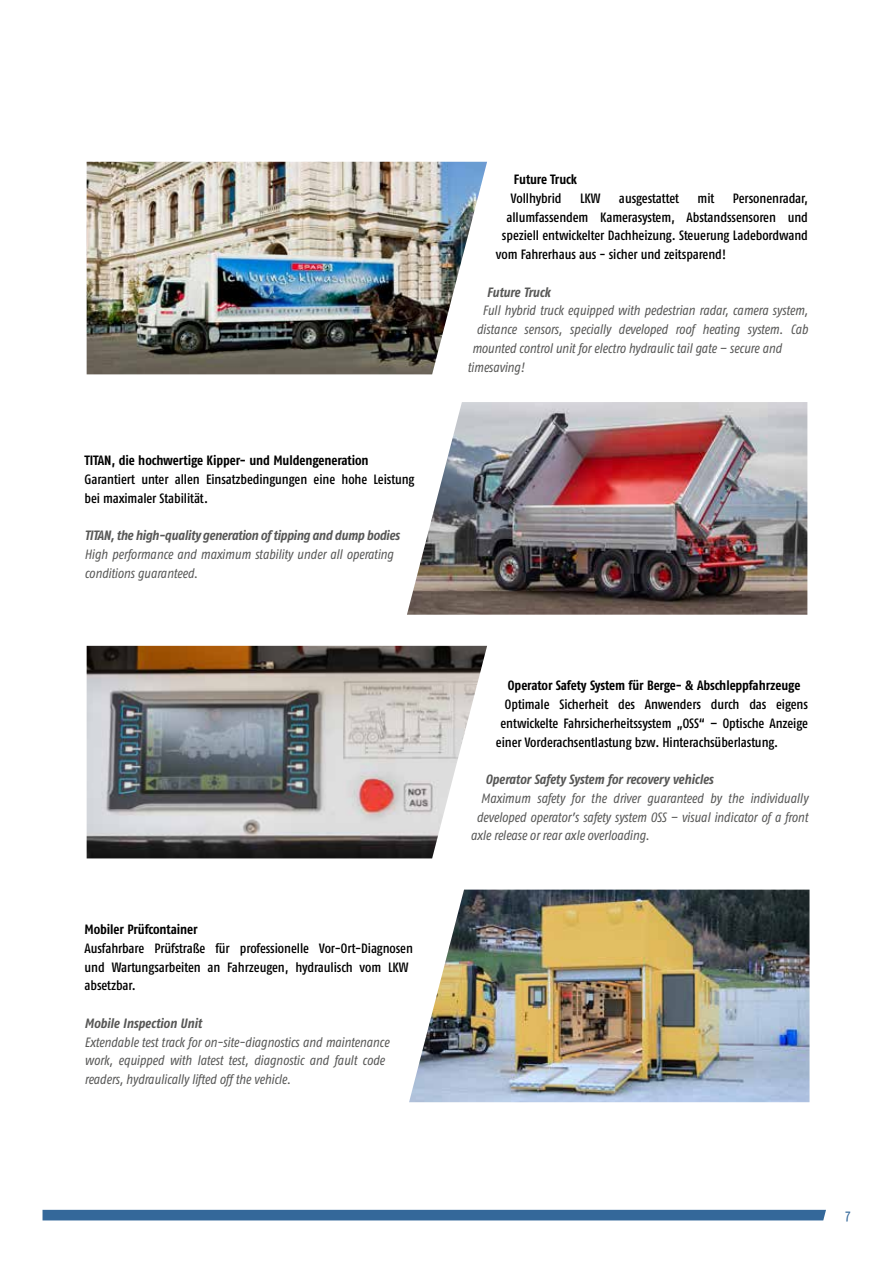
<style>
.page{position:relative;width:893px;height:1263px;background:#fff}
.page>*{position:absolute;margin:0;border:0;box-sizing:border-box;transform-origin:0 0}
.t1{font:condensed 15px "Fago Pro";color:#34689a}
.t2{font:italic condensed 13.5px/18.8px "Fago Pro";letter-spacing:-.005em;color:#575756}
.t3{font:500 condensed 13.5px/18.8px "Fago Pro";letter-spacing:-.005em;color:#000}
.t4{font:700 condensed 13.5px "Fago Pro";letter-spacing:-.01em;color:#000}
.t5{font:italic 700 condensed 13.5px "Fago Pro";letter-spacing:-.015em;color:#575756}
</style>
<div class="page">
<div style="left:43px;top:1210px;width:783px;height:10px;background:#34689a"></div>
<img style="left:87px;top:646px;width:400px;height:212px">
<img style="left:87px;top:162px;width:400px;height:212px">
<img style="left:407px;top:402px;width:400px;height:213px">
<img style="left:409px;top:889px;width:400px;height:213px">
<p class="t4" style="left:85px;top:452px;width:286px">TITAN, die hochwertige Kipper- und Muldengeneration</p>
<p class="t3" style="left:85px;top:470px;width:331px">Garantiert unter allen Einsatzbedingungen eine hohe Leistung bei maximaler Stabilität.</p>
<p class="t5" style="left:85px;top:527px;width:317px">TITAN, the high-quality generation of tipping and dump bodies</p>
<p class="t2" style="left:85px;top:545px;width:310px">High performance and maximum stability under all operating conditions guaranteed.</p>
<p class="t4" style="left:85px;top:921px;width:115px">Mobiler Prüfcontainer</p>
<p class="t3" style="left:85px;top:939px;width:330px">Ausfahrbare Prüfstraße für professionelle Vor-Ort-Diagnosen und Wartungsarbeiten an Fahrzeugen, hydraulisch vom LKW absetzbar.</p>
<p class="t5" style="left:85px;top:1015px;width:119px">Mobile Inspection Unit</p>
<p class="t2" style="left:85px;top:1032px;width:306px">Extendable test track for on-site-diagnostics and maintenance work, equipped with latest test, diagnostic and fault code readers, hydraulically lifted off the vehicle.</p>
<p class="t4" style="left:514px;top:171px;width:65px">Future Truck</p>
<p class="t3" style="left:511px;top:189px;width:52px">Vollhybrid</p>
<p class="t3" style="left:580px;top:189px;width:22px">LKW</p>
<p class="t3" style="left:619px;top:189px;width:62px">ausgestattet</p>
<p class="t3" style="left:698px;top:189px;width:18px">mit</p>
<p class="t3" style="left:733px;top:189px;width:77px">Personenradar,</p>
<p class="t3" style="left:506px;top:207px;width:303px">allumfassendem Kamerasystem, Abstandssensoren und</p>
<p class="t3" style="left:502px;top:226px;width:308px">speziell entwickelter Dachheizung. Steuerung Ladebordwand</p>
<p class="t3" style="left:496px;top:245px;width:231px">vom Fahrerhaus aus - sicher und zeitsparend!</p>
<p class="t5" style="left:487px;top:284px;width:65px">Future Truck</p>
<p class="t2" style="left:482px;top:301px;width:327px">Full hybrid truck equipped with pedestrian radar, camera system,</p>
<p class="t2" style="left:476px;top:320px;width:333px">distance sensors, specially developed roof heating system. Cab</p>
<p class="t2" style="left:472px;top:339px;width:311px">mounted control unit for electro hydraulic tail gate – secure and</p>
<p class="t2" style="left:467px;top:357px;width:58px">timesaving!</p>
<p class="t4" style="left:508px;top:677px;width:294px">Operator Safety System für Berge- &amp; Abschleppfahrzeuge</p>
<p class="t3" style="left:505px;top:695px;width:304px">Optimale Sicherheit des Anwenders durch das eigens</p>
<p class="t3" style="left:500px;top:714px;width:309px">entwickelte Fahrsicherheitssystem „OSS“ – Optische Anzeige</p>
<p class="t3" style="left:496px;top:732px;width:284px">einer Vorderachsentlastung bzw. Hinterachsüberlastung.</p>
<p class="t5" style="left:485px;top:771px;width:229px">Operator Safety System for recovery vehicles</p>
<p class="t2" style="left:481px;top:789px;width:329px">Maximum safety for the driver guaranteed by the individually</p>
<p class="t2" style="left:476px;top:807px;width:333px">developed operator’s safety system OSS – visual indicator of a front</p>
<p class="t2" style="left:470px;top:826px;width:180px">axle release or rear axle overloading.</p>
<p class="t1" style="left:845px;top:1206px;width:6px">7</p>
</div>
